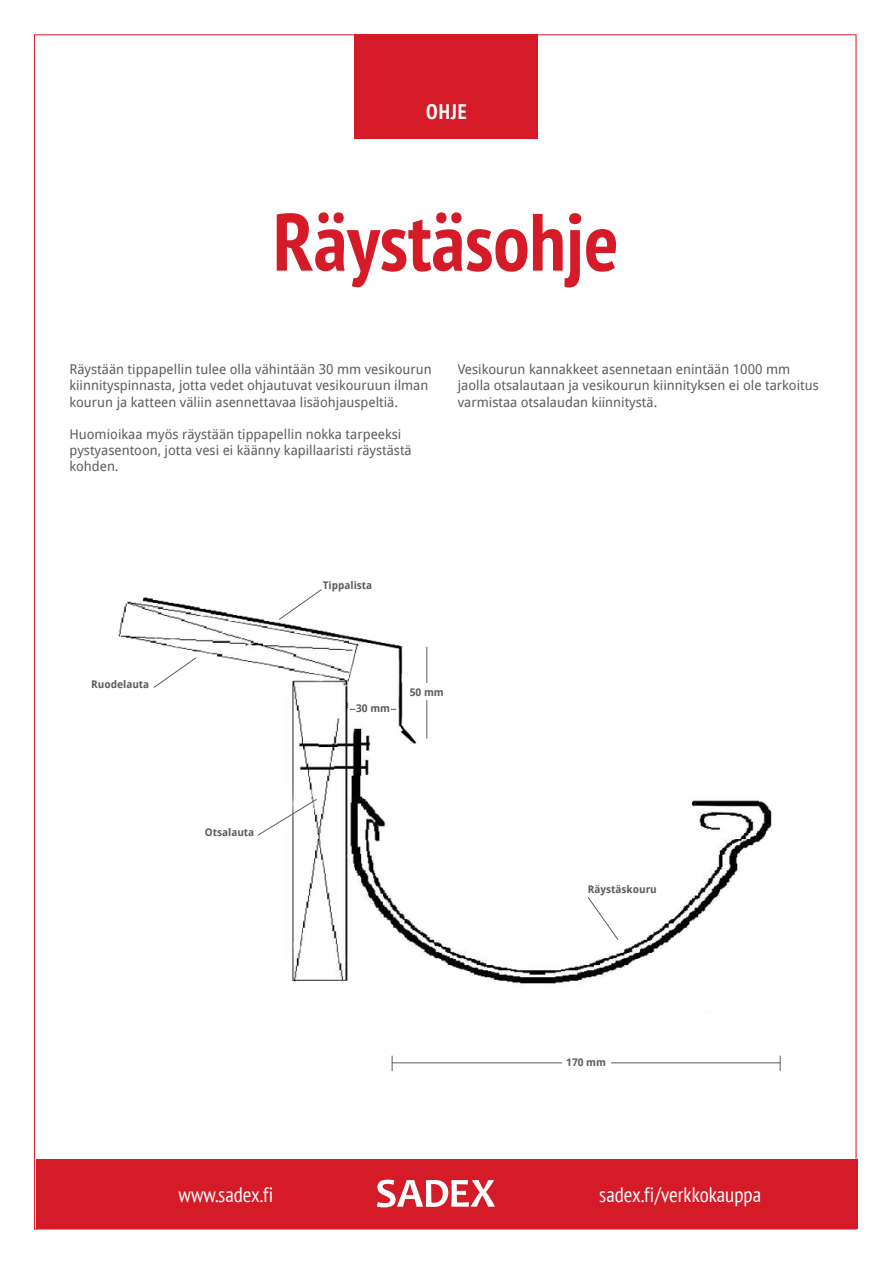
<style>
.page{position:relative;width:893px;height:1263px;background:#fff}
.page>*{position:absolute;margin:0;border:0;box-sizing:border-box;transform-origin:0 0}
.t1{font:700 condensed 81px "PT Sans";color:#d51a28}
.t2{font:condensed 21px "PT Sans";color:#fff}
.t3{font:700 condensed 21px "PT Sans";color:#fff}
.t4{font:13.5px/16.2px "Droid Sans";color:#5d5d5d}
.t5{font:700 10.5px "Droid Sans";color:#5d5d5d}
</style>
<div class="page">
<img style="left:118px;top:597px;width:662px;height:465px">
<div style="left:355px;top:34px;width:183px;height:105px;background:#d51a28"></div>
<div style="left:36px;top:1160px;width:821px;height:69px;background:#d51a28"></div>
<svg style="left:377px;top:1179px;width:118px;height:28px"></svg>
<svg style="left:587px;top:896px;width:32px;height:45px"></svg>
<svg style="left:278px;top:589px;width:44px;height:31px"></svg>
<svg style="left:153px;top:657px;width:44px;height:32px"></svg>
<svg style="left:257px;top:798px;width:61px;height:38px"></svg>
<hr style="left:426px;top:647px;width:1px;height:91px;background:#5d5d5d">
<div style="left:409px;top:683px;width:36px;height:17px;background:#fff"></div>
<hr style="left:392px;top:1062px;width:388px;height:1px;background:#5d5d5d">
<div style="left:562px;top:1054px;width:48px;height:17px;background:#fff"></div>
<svg style="left:392px;top:1056px;width:1px;height:15px"></svg>
<svg style="left:780px;top:1056px;width:1px;height:15px"></svg>
<h2 class="t3" style="left:426px;top:98px;width:42px">OHJE</h2>
<h1 class="t1" style="left:273px;top:188px;width:347px">Räystäsohje</h1>
<p class="t4" style="left:69px;top:361px;width:364px">Räystään tippapellin tulee olla vähintään 30 mm vesikourun kiinnityspinnasta, jotta vedet ohjautuvat vesikouruun ilman kourun ja katteen väliin asennettavaa lisäohjauspeltiä.</p>
<p class="t4" style="left:69px;top:426px;width:344px">Huomioikaa myös räystään tippapellin nokka tarpeeksi pystyasentoon, jotta vesi ei käänny kapillaaristi räystästä kohden.</p>
<p class="t4" style="left:458px;top:361px;width:363px">Vesikourun kannakkeet asennetaan enintään 1000 mm jaolla otsalautaan ja vesikourun kiinnityksen ei ole tarkoitus varmistaa otsalaudan kiinnitystä.</p>
<p class="t5" style="left:91px;top:677px;width:60px">Ruodelauta</p>
<p class="t5" style="left:323px;top:578px;width:51px">Tippalista</p>
<p class="t5" style="left:356px;top:701px;width:36px">30 mm</p>
<p class="t5" style="left:410px;top:685px;width:36px">50 mm</p>
<p class="t5" style="left:205px;top:824px;width:51px">Otsalauta</p>
<p class="t5" style="left:588px;top:882px;width:70px">Räystäskouru</p>
<p class="t5" style="left:566px;top:1054px;width:41px">170 mm</p>
<h2 class="t2" style="left:179px;top:1181px;width:96px">www.sadex.fi</h2>
<h2 class="t2" style="left:599px;top:1181px;width:163px">sadex.fi/verkkokauppa</h2>
</div>
